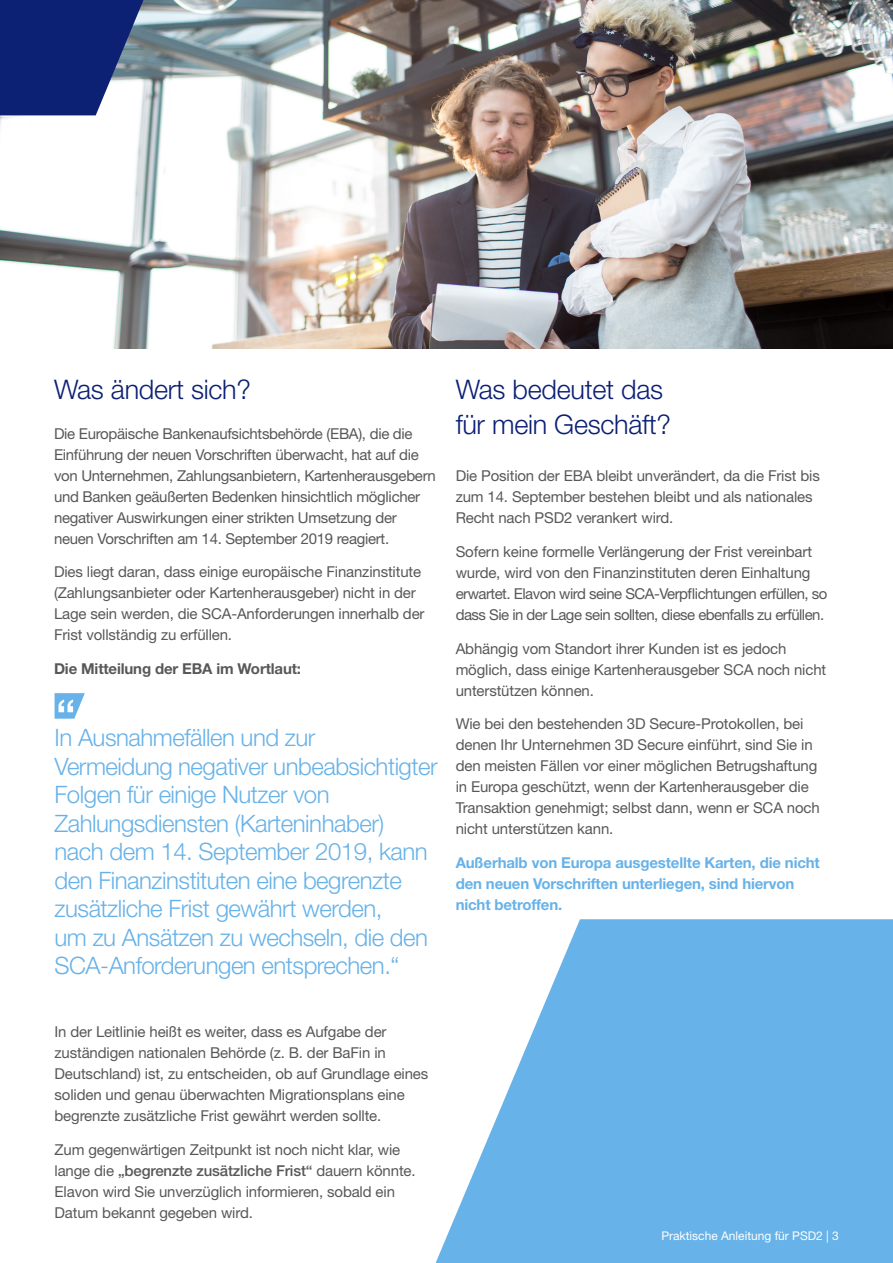
<style>
.page{position:relative;width:893px;height:1263px;background:#fff}
.page>*{position:absolute;margin:0;border:0;box-sizing:border-box;transform-origin:0 0}
.P-Main_Body_Text{font:300 27px/34.5px "Helvetica Neue LT Std";letter-spacing:-.01em;color:#0c2074}
.t1{font:300 24px/28.5px "Helvetica Neue LT Std";letter-spacing:-.02em;color:#67b2e8}
.P-Main_Body_Text-2{font:15px/21px "Helvetica Neue LT Std";letter-spacing:-.01em;color:#57585a}
.P-Main_Body_Text-3{font:15px/21px "Helvetica Neue LT Std";letter-spacing:-.035em;color:#57585a}
.P-Main_Body_Text-4{font:700 15px/21px "Helvetica Neue LT Std";letter-spacing:-.01em;color:#67b2e8}
.P-Main_Body_Text-5{font:700 15px "Helvetica Neue LT Std";letter-spacing:-.01em;color:#57585a}
.H5-Web_Address_URL{font:12px "Helvetica Neue LT Std";color:#fff}
.s1{font-weight:500}
</style>
<div class="page">
<svg style="left:436px;top:919px;width:457px;height:344px;fill:#67b2e8"></svg>
<img style="left:0;top:0;width:893px;height:349px">
<svg style="left:0;top:0;width:143px;height:115px;background:#293b82"></svg>
<svg style="left:55px;top:693px;width:30px;height:26px"></svg>
<p class="P-Main_Body_Text" style="left:54px;top:372px;width:198px">Was ändert sich?</p>
<p class="P-Main_Body_Text-2" style="left:54px;top:423px;width:383px">Die Europäische Bankenaufsichtsbehörde (EBA), die die Einführung der neuen Vorschriften überwacht, hat auf die von Unternehmen, Zahlungsanbietern, Kartenherausgebern und Banken geäußerten Bedenken hinsichtlich möglicher negativer Auswirkungen einer strikten Umsetzung der neuen Vorschriften am 14. September 2019 reagiert.</p>
<p class="P-Main_Body_Text-2" style="left:54px;top:561px;width:372px">Dies liegt daran, dass einige europäische Finanzinstitute (Zahlungsanbieter oder Kartenherausgeber) nicht in der Lage sein werden, die SCA-Anforderungen innerhalb der Frist vollständig zu erfüllen.</p>
<p class="P-Main_Body_Text-5" style="left:54px;top:659px;width:249px">Die Mitteilung der EBA im Wortlaut:</p>
<p class="t1" style="left:55px;top:723px;width:385px">In Ausnahmefällen und zur Vermeidung negativer unbeabsichtigter Folgen für einige Nutzer von Zahlungsdiensten (Karteninhaber) nach dem 14. September 2019, kann den Finanzinstituten eine begrenzte zusätzliche Frist gewährt werden,<br>um zu Ansätzen zu wechseln, die den SCA-Anforderungen entsprechen.“</p>
<p class="P-Main_Body_Text" style="left:456px;top:372px;width:217px">Was bedeutet das für mein Geschäft?</p>
<p class="P-Main_Body_Text-2" style="left:456px;top:465px;width:366px">Die Position der EBA bleibt unverändert, da die Frist bis zum 14. September bestehen bleibt und als nationales<br>Recht nach PSD2 verankert wird.</p>
<p class="P-Main_Body_Text-3" style="left:456px;top:541px;width:373px">Sofern keine formelle Verlängerung der Frist vereinbart wurde, wird von den Finanzinstituten deren Einhaltung erwartet. Elavon wird seine SCA-Verpflichtungen erfüllen, so dass Sie in der Lage sein sollten, diese ebenfalls zu erfüllen.</p>
<p class="P-Main_Body_Text-2" style="left:456px;top:637px;width:372px">Abhängig vom Standort ihrer Kunden ist es jedoch möglich, dass einige Kartenherausgeber SCA noch nicht unterstützen können.</p>
<p class="P-Main_Body_Text-2" style="left:456px;top:713px;width:366px">Wie bei den bestehenden 3D Secure-Protokollen, bei denen Ihr Unternehmen 3D Secure einführt, sind Sie in den meisten Fällen vor einer möglichen Betrugshaftung in Europa geschützt, wenn der Kartenherausgeber die Transaktion genehmigt; selbst dann, wenn er SCA noch nicht unterstützen kann.</p>
<p class="P-Main_Body_Text-4" style="left:456px;top:852px;width:366px">Außerhalb von Europa ausgestellte Karten, die nicht den neuen Vorschriften unterliegen, sind hiervon nicht betroffen.</p>
<p class="P-Main_Body_Text-2" style="left:55px;top:1021px;width:375px">In der Leitlinie heißt es weiter, dass es Aufgabe der zuständigen nationalen Behörde (z. B. der BaFin in Deutschland) ist, zu entscheiden, ob auf Grundlage eines soliden und genau überwachten Migrationsplans eine begrenzte zusätzliche Frist gewährt werden sollte.</p>
<p class="P-Main_Body_Text-2" style="left:55px;top:1139px;width:363px">Zum gegenwärtigen Zeitpunkt ist noch nicht klar, wie lange die <span class="s1">„begrenzte zusätzliche Frist“</span> dauern könnte.<br>Elavon wird Sie unverzüglich informieren, sobald ein Datum bekannt gegeben wird.</p>
<p class="H5-Web_Address_URL" style="left:661px;top:1229px;width:179px">Praktische Anleitung für PSD2 | 3</p>
</div>
